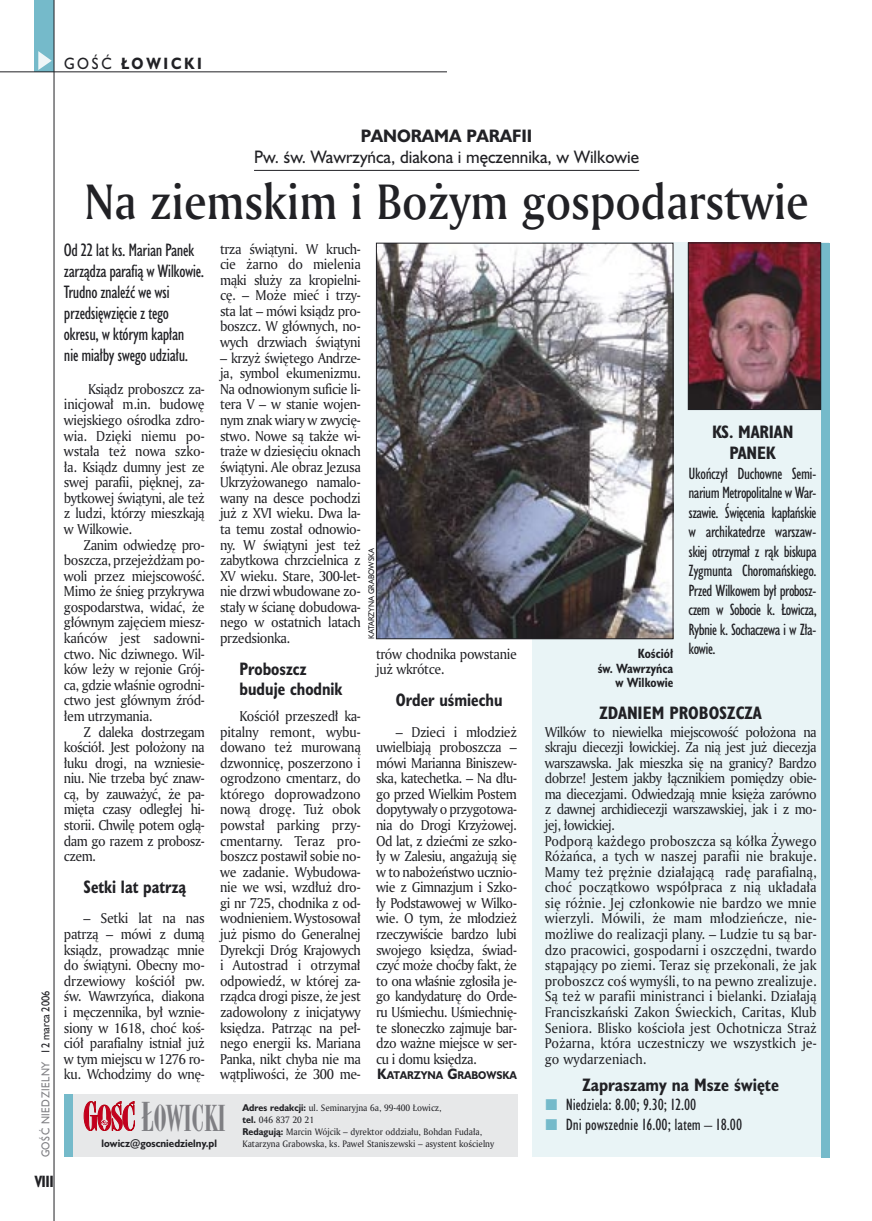
<style>
.page{position:relative;width:872px;height:1221px;background:#fff}
.page>*{position:absolute;margin:0;border:0;box-sizing:border-box;transform-origin:0 0}
._05a_tytyl_AmMd_32_pt{font:48px "Amerigo Md PL";color:#212125;scale:.9 1}
._05a_tytyl_AmMd_48_pt{font:34.5px "Modern 735 PL";color:#7f7f83;scale:.9 1}
._06-4_lead_lokal_HuCn_11_pt{font:16.5px/21px "Humanst 521 Cn PL";letter-spacing:-.025em;color:#212125}
._04-3_nadtytul_lokal{font:16.5px/21px "Humanst 521 PL";color:#212125;text-align:center;scale:.94 1}
._04-2_tytul_ramki{font:700 16.5px/21px "Humanst 521 Cn PL";color:#212125;text-align:center}
._04_srodtytul_HuCB_11_pt{font:700 16.5px/19.5px "Humanst 521 Cn PL";color:#212125;scale:.94 1}
._03-2_body_do_ramki{font:15px/19.5px "Humanst 521 Cn PL";letter-spacing:-.04em;color:#212125;text-align:justify}
._03-2_body_do_ramki-2{font:15px "Humanst 521 Cn PL";color:#212125}
._15a_temat_lewo{font:700 15px "Humanst 521 PL";letter-spacing:.2em;color:#212125;scale:.9 1}
._16_pagina_lewa{font:700 15px "Humanst 521 Cn PL";color:#212125;scale:.94 1}
._01_body_tekst{font:13.8px/15.6px "Amerigo PL";letter-spacing:-.03em;color:#212125;text-align:justify;scale:.94 1}
._03-4_body_liturgii{font:13.8px/15.6px "Amerigo PL";letter-spacing:-.02em;color:#212125;text-align:justify;scale:.94 1}
._09_podpis_zdjecia_HuCnB{font:700 12.3px/14.4px "Humanst 521 Cn PL";color:#212125;text-align:right;scale:.94 1}
._18a_data_lewa_GOSC{font:10.5px "Humanst 521 PL";letter-spacing:.05em;color:#7f7f83;scale:.9 1}
._18_data_lewa{font:10.5px "Humanst 521 PL";color:#212125;scale:.9 1}
._12a_autor_na_koncu_HuBd{font:700 10.35px "Humanst 521 PL";color:#212125;scale:.9 1}
._20a_stopka_adres{font:700 9.9px "Humanst 521 PL";color:#212125;scale:.94 1}
._20b_stopka_dzial{font:9px "Amerigo PL";color:#212125;scale:.94 1}
._09a_autor_zdjecia_Hu_5_pt{font:7.5px "Humanst 521 PL";color:#212125;scale:.94 1}
.s1{font-weight:400}
.s2{font-weight:700}
.s3{font-size:13.8px}
.s4{font-size:38.4px}
.s5{font-family:"Humanst 521 PL";font-weight:700}
</style>
<div class="page">
<div style="left:64px;top:1094px;width:453px;height:62px;background:#e7e8e9"></div>
<div style="left:64px;top:1094px;width:8px;height:62px;background:#75baca"></div>
<svg style="left:84px;top:1101px;width:51px;height:29px"></svg>
<div style="left:35px;top:0;width:19px;height:72px;background:#75baca"></div>
<svg style="left:38px;top:51px;width:14px;height:19px"></svg>
<hr style="left:54px;top:0;width:1px;height:1220px;background:#212125">
<hr style="left:0;top:72px;width:447px;height:1px;background:#212125">
<div style="left:532px;top:243px;width:296px;height:913px;background:#e9f4f6"></div>
<img style="left:378px;top:245px;width:293px;height:392px">
<div style="left:376px;top:243px;width:297px;height:396px;border:1px solid #212125"></div>
<div style="left:821px;top:243px;width:8px;height:913px;background:#75baca"></div>
<img style="left:690px;top:245px;width:129px;height:163px">
<div style="left:688px;top:243px;width:133px;height:167px;border:1px solid #212125"></div>
<hr style="left:254px;top:170px;width:385px;height:1px;background:#212125">
<p class="_15a_temat_lewo" style="left:64px;top:53px;width:155px"><span class="s1">GOŚĆ</span> ŁOWICKI</p>
<p class="_18_data_lewa" style="left:38px;top:1053px;width:71px;rotate:-90deg">12 marca 2006</p>
<p class="_18a_data_lewa_GOSC" style="left:38px;top:1157px;width:108px;rotate:-90deg">GOŚĆ NIEDZIELNY</p>
<p class="_16_pagina_lewa" style="left:35px;top:1170px;width:22px">VIII</p>
<p class="_04-3_nadtytul_lokal" style="left:254px;top:125px;width:411px"><span class="s2">PANORAMA PARAFII<br></span>Pw. św. Wawrzyńca, diakona i męczennika, w Wilkowie</p>
<p class="_05a_tytyl_AmMd_32_pt" style="left:84px;top:170px;width:806px">Na ziemskim i Bożym gospodarstwie</p>
<p class="_06-4_lead_lokal_HuCn_11_pt" style="left:64px;top:239px;width:142px">Od 22 lat ks. Marian Panek zarządza parafią w Wilkowie.<br>Trudno znaleźć we wsi przedsięwzięcie z tego okresu, w którym kapłan<br>nie miałby swego udziału.</p>
<p class="_01_body_tekst" style="left:64px;top:380px;width:151px;text-indent:24px">Ksiądz proboszcz za&shy;inicjował m.in. budowę wiejskiego ośrodka zdro&shy;wia. Dzięki niemu po&shy;wstała też nowa szko&shy;ła. Ksiądz dumny jest ze swej parafii, pięknej, za&shy;bytkowej świątyni, ale też z ludzi, którzy mieszkają w Wilkowie.</p>
<p class="_01_body_tekst" style="left:64px;top:536px;width:151px;text-indent:20px">Zanim odwiedzę pro&shy;boszcza, przejeżdżam po&shy;woli przez miejscowość.<br>Mimo że śnieg przykrywa gospodarstwa, widać, że głównym zajęciem miesz&shy;kańców jest sadowni&shy;ctwo. Nic dziwnego. Wil&shy;ków leży w rejonie Grój&shy;ca, gdzie właśnie ogrodni&shy;ctwo jest głównym źród&shy;łem utrzymania.</p>
<p class="_01_body_tekst" style="left:64px;top:723px;width:151px;text-indent:20px">Z daleka dostrzegam kościół. Jest położony na łuku drogi, na wzniesie&shy;niu. Nie trzeba być znaw&shy;cą, by zauważyć, że pa&shy;mięta czasy odległej hi&shy;storii. Chwilę potem oglą&shy;dam go razem z probosz&shy;czem.</p>
<p class="_04_srodtytul_HuCB_11_pt" style="left:83px;top:877px;width:111px">Setki lat patrzą</p>
<p class="_01_body_tekst" style="left:64px;top:910px;width:151px;text-indent:20px">– Setki lat na nas patrzą – mówi z dumą ksiądz, prowadząc mnie do świątyni. Obecny mo&shy;drzewiowy kościół pw. św. Wawrzyńca, diakona i męczennika, był wznie&shy;siony w 1618, choć koś&shy;ciół parafialny istniał już w tym miejscu w 1276 ro&shy;ku. Wchodzimy do wnę-</p>
<p class="_01_body_tekst" style="left:220px;top:240px;width:151px">trza świątyni. W kruch&shy;cie żarno do mielenia mąki służy za kropielni&shy;cę. – Może mieć i trzy&shy;sta lat – mówi ksiądz pro&shy;boszcz. W głównych, no&shy;wych drzwiach świątyni</p>
<p class="_01_body_tekst" style="left:220px;top:349px;width:151px">– krzyż świętego Andrze&shy;ja, symbol ekumenizmu.<br>Na odnowionym suficie li&shy;tera V – w stanie wojen&shy;nym znak wiary w zwycię&shy;stwo. Nowe są także wi&shy;traże w dziesięciu oknach świątyni. Ale obraz Jezusa Ukrzyżowanego namalo&shy;wany na desce pochodzi już z XVI wieku. Dwa la&shy;ta temu został odnowio&shy;ny. W świątyni jest też zabytkowa chrzcielnica z XV wieku. Stare, 300-let&shy;nie drzwi wbudowane zo&shy;stały w ścianę dobudowa&shy;nego w ostatnich latach przedsionka.</p>
<p class="_04_srodtytul_HuCB_11_pt" style="left:240px;top:659px;width:111px">Proboszcz buduje chodnik</p>
<p class="_01_body_tekst" style="left:220px;top:707px;width:151px;text-indent:20px">Kościół przeszedł ka&shy;pitalny remont, wybu&shy;dowano też murowaną dzwonnicę, poszerzono i ogrodzono cmentarz, do którego doprowadzono nową drogę. Tuż obok powstał parking przy&shy;cmentarny. Teraz pro&shy;boszcz postawił sobie no&shy;we zadanie. Wybudowa&shy;nie we wsi, wzdłuż dro&shy;gi nr 725, chodnika z od&shy;wodnieniem. Wystosował już pismo do Generalnej Dyrekcji Dróg Krajowych i Autostrad i otrzymał odpowiedź, w której za&shy;rządca drogi pisze, że jest zadowolony z inicjatywy księdza. Patrząc na peł&shy;nego energii ks. Mariana Panka, nikt chyba nie ma wątpliwości, że 300 me-</p>
<p class="_09a_autor_zdjecia_Hu_5_pt" style="left:366px;top:639px;width:98px;rotate:-90deg">KATARZYNA GRABOWSKA</p>
<p class="_01_body_tekst" style="left:376px;top:645px;width:151px">trów chodnika powstanie już wkrótce.</p>
<p class="_04_srodtytul_HuCB_11_pt" style="left:396px;top:690px;width:115px">Order uśmiechu</p>
<p class="_01_body_tekst" style="left:376px;top:723px;width:151px;text-indent:20px">– Dzieci i młodzież uwielbiają proboszcza – mówi Marianna Biniszew&shy;ska, katechetka. – Na dłu&shy;go przed Wielkim Postem dopytywały o przygotowa&shy;nia do Drogi Krzyżowej.<br>Od lat, z dziećmi ze szko&shy;ły w Zalesiu, angażują się w to nabożeństwo ucznio&shy;wie z Gimnazjum i Szko&shy;ły Podstawowej w Wilko&shy;wie. O tym, że młodzież rzeczywiście bardzo lubi swojego księdza, świad&shy;czyć może choćby fakt, że to ona właśnie zgłosiła je&shy;go kandydaturę do Orde&shy;ru Uśmiechu. Uśmiechnię&shy;te słoneczko zajmuje bar&shy;dzo ważne miejsce w ser&shy;cu i domu księdza.</p>
<p class="_12a_autor_na_koncu_HuBd" style="left:377px;top:1068px;width:157px"><span class="s3">K</span>ATARZYNA <span class="s3">G</span>RABOWSKA</p>
<p class="_05a_tytyl_AmMd_48_pt" style="left:141px;top:1096px;width:96px"><span class="s4">Ł</span>OWICKI</p>
<p class="_20b_stopka_dzial" style="left:243px;top:1101px;width:213px"><span class="s5">Adres redakcji:</span> ul. Seminaryjna 6a, 99-400 Łowicz,</p>
<p class="_20b_stopka_dzial" style="left:243px;top:1113px;width:78px"><span class="s5">tel.</span> 046 837 20 21</p>
<p class="_20b_stopka_dzial" style="left:243px;top:1125px;width:256px"><span class="s5">Redagują:</span> Marcin Wójcik – dyrektor oddziału, Bohdan Fudała,</p>
<p class="_20a_stopka_adres" style="left:102px;top:1136px;width:124px">lowicz@goscniedzielny.pl</p>
<p class="_20b_stopka_dzial" style="left:243px;top:1137px;width:269px">Katarzyna Grabowska, ks. Paweł Staniszewski – asystent kościelny</p>
<p class="_09_podpis_zdjecia_HuCnB" style="left:597px;top:646px;width:82px">Kościół<br>św. Wawrzyńca w Wilkowie</p>
<p class="_04-2_tytul_ramki" style="left:712px;top:421px;width:83px">KS. MARIAN<br>PANEK</p>
<p class="_03-2_body_do_ramki" style="left:688px;top:463px;width:130px">Ukończył Duchowne Semi&shy;narium Metropolitalne w War&shy;szawie. Święcenia kapłańskie w archikatedrze warszaw&shy;skiej otrzymał z rąk biskupa Zygmunta Choromańskiego.<br>Przed Wilkowem był probosz&shy;czem w Sobocie k. Łowicza, Rybnie k. Sochaczewa i w Zła&shy;kowie.</p>
<p class="_04-2_tytul_ramki" style="left:599px;top:701px;width:164px">ZDANIEM PROBOSZCZA</p>
<p class="_03-4_body_liturgii" style="left:545px;top:723px;width:291px">Wilków to niewielka miejscowość położona na skraju diecezji łowickiej. Za nią jest już diecezja warszawska. Jak mieszka się na granicy? Bardzo dobrze! Jestem jakby łącznikiem pomiędzy obie&shy;ma diecezjami. Odwiedzają mnie księża zarówno z dawnej archidiecezji warszawskiej, jak i z mo&shy;jej, łowickiej.</p>
<p class="_03-4_body_liturgii" style="left:545px;top:832px;width:291px">Podporą każdego proboszcza są kółka Żywego Różańca, a tych w naszej parafii nie brakuje.<br>Mamy też prężnie działającą radę parafialną, choć początkowo współpraca z nią układała się różnie. Jej członkowie nie bardzo we mnie wierzyli. Mówili, że mam młodzieńcze, nie&shy;możliwe do realizacji plany. – Ludzie tu są bar&shy;dzo pracowici, gospodarni i oszczędni, twardo stąpający po ziemi. Teraz się przekonali, że jak proboszcz coś wymyśli, to na pewno zrealizuje.<br>Są też w parafii ministranci i bielanki. Działają Franciszkański Zakon Świeckich, Caritas, Klub Seniora. Blisko kościoła jest Ochotnicza Straż Pożarna, która uczestniczy we wszystkich je&shy;go wydarzeniach.</p>
<p class="_04-2_tytul_ramki" style="left:582px;top:1073px;width:198px">Zapraszamy na Msze święte</p>
<p class="_03-2_body_do_ramki-2" style="left:565px;top:1094px;width:132px">Niedziela: 8.00; 9.30; 12.00</p>
<p class="_03-2_body_do_ramki-2" style="left:565px;top:1114px;width:178px">Dni powszednie 16.00; latem – 18.00</p>
</div>
